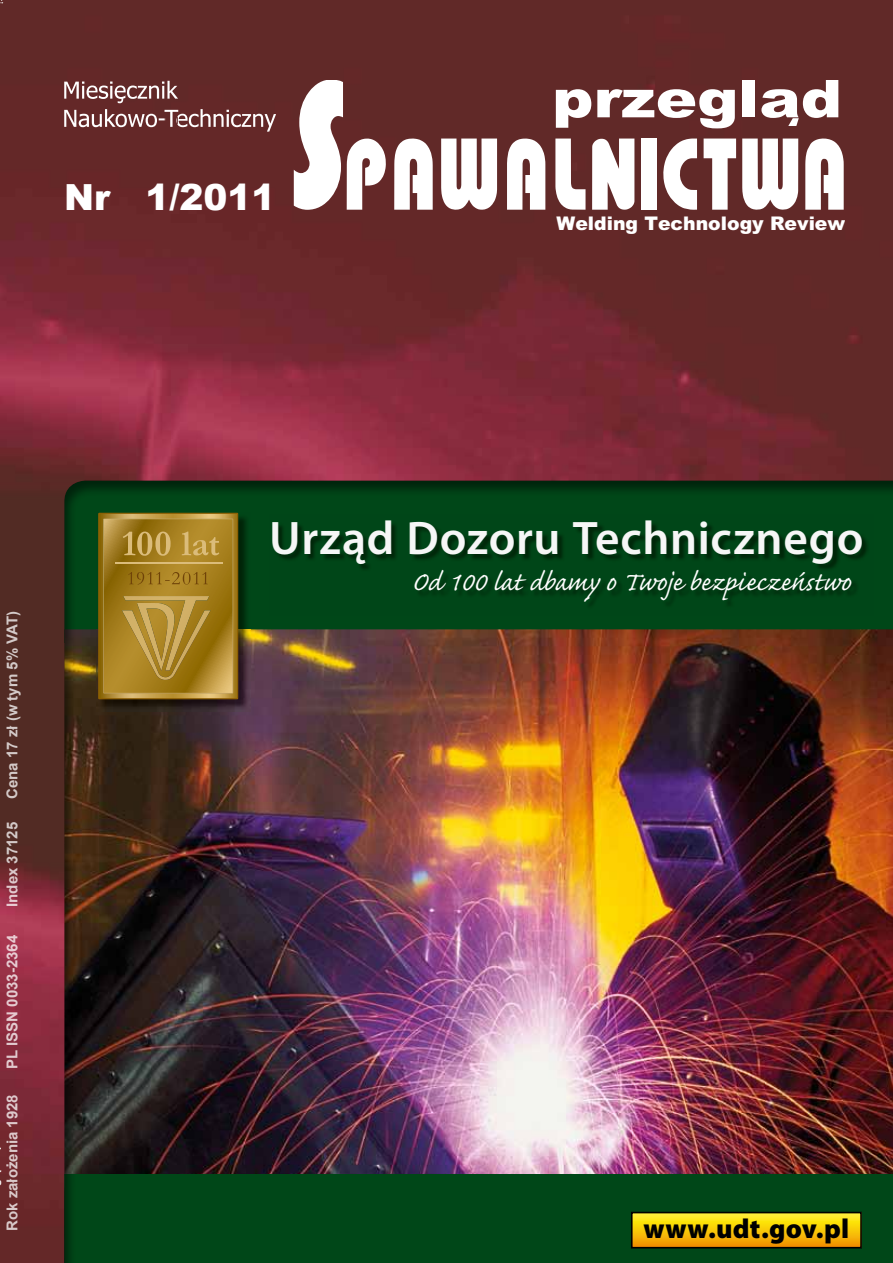
<style>
.page{position:relative;width:893px;height:1263px;background:#fff}
.page>*{position:absolute;margin:0;border:0;box-sizing:border-box;transform-origin:0 0}
.t1{font:900 52.95px "Arial";color:#fff;scale:1.17 1}
.t2{font:600 47.25px "Myriad Pro";letter-spacing:.015em;color:#f6f6f6}
.t3{font:900 36px "Arial";color:#fff}
.t4{font:33.6px "Caflisch Script Pro";color:#fff}
.t5{font:900 27.45px "Myriad Pro";letter-spacing:.01em;color:#000}
.t6{font:900 18.9px "Arial";color:#fff}
.t7{font:700 15px "Arial";color:#fff}
</style>
<div class="page">
<img style="left:0;top:0;width:893px;height:1263px">
<svg style="left:294px;top:80px;width:550px;height:130px"></svg>
<svg style="left:64px;top:81px;width:212px;height:50px;background:#7e4d4d"></svg>
<div style="left:64px;top:479px;width:829px;height:784px;background:#000;opacity:.5"></div>
<h3 class="t3" style="left:64px;top:171px;width:213px">Nr 1/2011</h3>
<h1 class="t1" style="left:552px;top:60px;width:249px">przeglad</h1>
<p class="t6" style="left:556px;top:209px;width:290px">Welding Technology Review</p>
<p class="t7" style="left:2px;top:799px;width:189px;rotate:-90deg">Cena 17 zł (w tym 5% Vat)</p>
<p class="t7" style="left:2px;top:907px;width:87px;rotate:-90deg">Index 37125</p>
<p class="t7" style="left:2px;top:1069px;width:135px;rotate:-90deg">PL ISSN 0033-2364</p>
<p class="t7" style="left:2px;top:1231px;width:138px;rotate:-90deg">Rok założenia 1928</p>
<h2 class="t2" style="left:269px;top:508px;width:596px">Urząd Dozoru Technicznego</h2>
<h3 class="t4" style="left:412px;top:564px;width:440px">Od 100 lat dbamy o Twoje bezpieczeństwo</h3>
<h3 class="t5" style="left:643px;top:1210px;width:207px">www.udt.gov.pl</h3>
</div>
